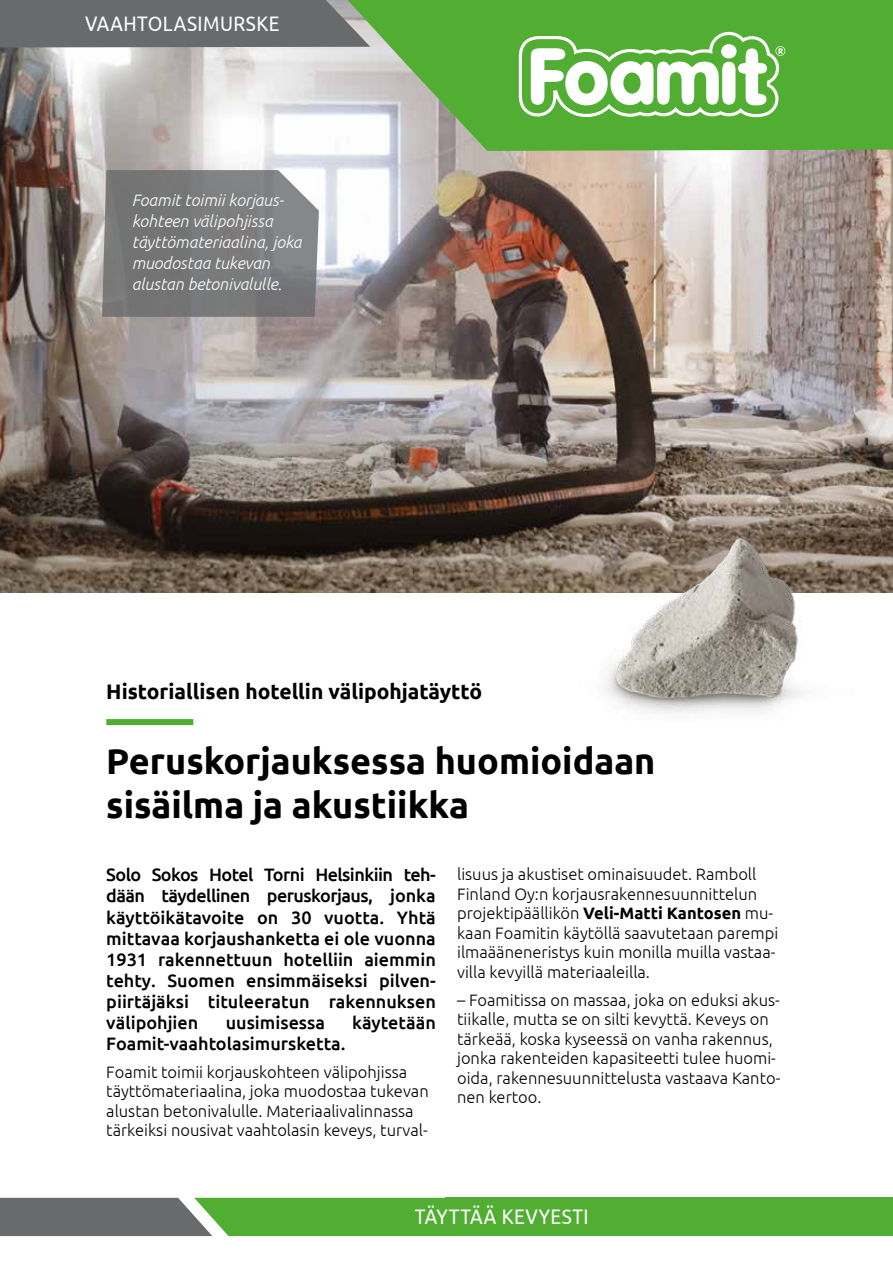
<style>
.page{position:relative;width:893px;height:1263px;background:#fff}
.page>*{position:absolute;margin:0;border:0;box-sizing:border-box;transform-origin:0 0}
.t1{font:700 36px/43.5px "Ubuntu";color:#000}
.t2{font:700 21px "Ubuntu";color:#000}
.t3{font:21px "Ubuntu";letter-spacing:.025em;color:#fff;scale:.9 1}
.t4{font:500 18px/21px "Ubuntu";color:#000;text-align:justify}
.t5{font:300 16.5px/19.5px "Ubuntu";color:#000}
.t6{font:italic 300 16.5px/21px "Ubuntu";color:#fff}
.s1{font-weight:700}
</style>
<div class="page">
<img style="left:0;top:47px;width:893px;height:545px">
<div style="left:0;top:0;width:348px;height:47px;background:#686a6b"></div>
<div style="left:445px;top:1198px;width:448px;height:38px;background:#52ae32"></div>
<svg style="left:348px;top:0;width:545px;height:151px;background:#67b24c"></svg>
<svg style="left:519px;top:32px;width:266px;height:85px"></svg>
<svg style="left:0;top:1198px;width:445px;height:38px;background:#619352"></svg>
<div style="left:106px;top:719px;width:87px;height:6px;background:#52ae32"></div>
<img style="left:535px;top:506px;width:332px;height:208px">
<svg style="left:102px;top:170px;width:217px;height:147px;background:#7f7f7f"></svg>
<p class="t3" style="left:85px;top:11px;width:218px">VAAHTOLASIMURSKE</p>
<p class="t6" style="left:132px;top:189px;width:171px">Foamit toimii korjaus&shy;kohteen välipohjissa täyttömateriaalina, joka muodostaa tukevan alustan betonivalulle.</p>
<p class="t2" style="left:106px;top:679px;width:377px">Historiallisen hotellin välipohjatäyttö</p>
<h1 class="t1" style="left:106px;top:739px;width:551px">Peruskorjauksessa huomioidaan sisäilma ja akustiikka</h1>
<p class="t4" style="left:106px;top:864px;width:331px">Solo Sokos Hotel Torni Helsinkiin teh&shy;dään täydellinen peruskorjaus, jonka käyttöikätavoite on 30 vuotta. Yhtä mittavaa korjaushanketta ei ole vuonna 1931 rakennettuun hotelliin aiemmin tehty. Suomen ensimmäiseksi pilven&shy;piirtäjäksi tituleeratun rakennuksen välipohjien</p>
<p class="t4" style="left:226px;top:1011px;width:101px">uusimisessa</p>
<p class="t4" style="left:352px;top:1011px;width:85px">käytetään</p>
<p class="t4" style="left:106px;top:1032px;width:241px">Foamit-vaahtolasimursketta.</p>
<p class="t5" style="left:106px;top:1061px;width:324px">Foamit toimii korjauskohteen välipohjissa täyttömateriaalina, joka muodostaa tukevan alustan betonivalulle. Materiaalivalinnassa tärkeiksi nousivat vaahtolasin keveys, turval-</p>
<p class="t5" style="left:457px;top:864px;width:323px">lisuus ja akustiset ominaisuudet. Ramboll Finland Oy:n korjausrakennesuunnittelun projektipäällikön <span class="s1">Veli-Matti Kantosen</span> mu&shy;kaan Foamitin käytöllä saavutetaan parempi ilmaääneneristys kuin monilla muilla vastaa&shy;villa kevyillä materiaaleilla.</p>
<p class="t5" style="left:457px;top:990px;width:325px">– Foamitissa on massaa, joka on eduksi akus&shy;tiikalle, mutta se on silti kevyttä. Keveys on tärkeää, koska kyseessä on vanha rakennus, jonka rakenteiden kapasiteetti tulee huomi&shy;oida, rakennesuunnittelusta vastaava Kanto&shy;nen kertoo.</p>
<p class="t3" style="left:415px;top:1203px;width:195px">TÄYTTÄÄ KEVYESTI</p>
</div>
